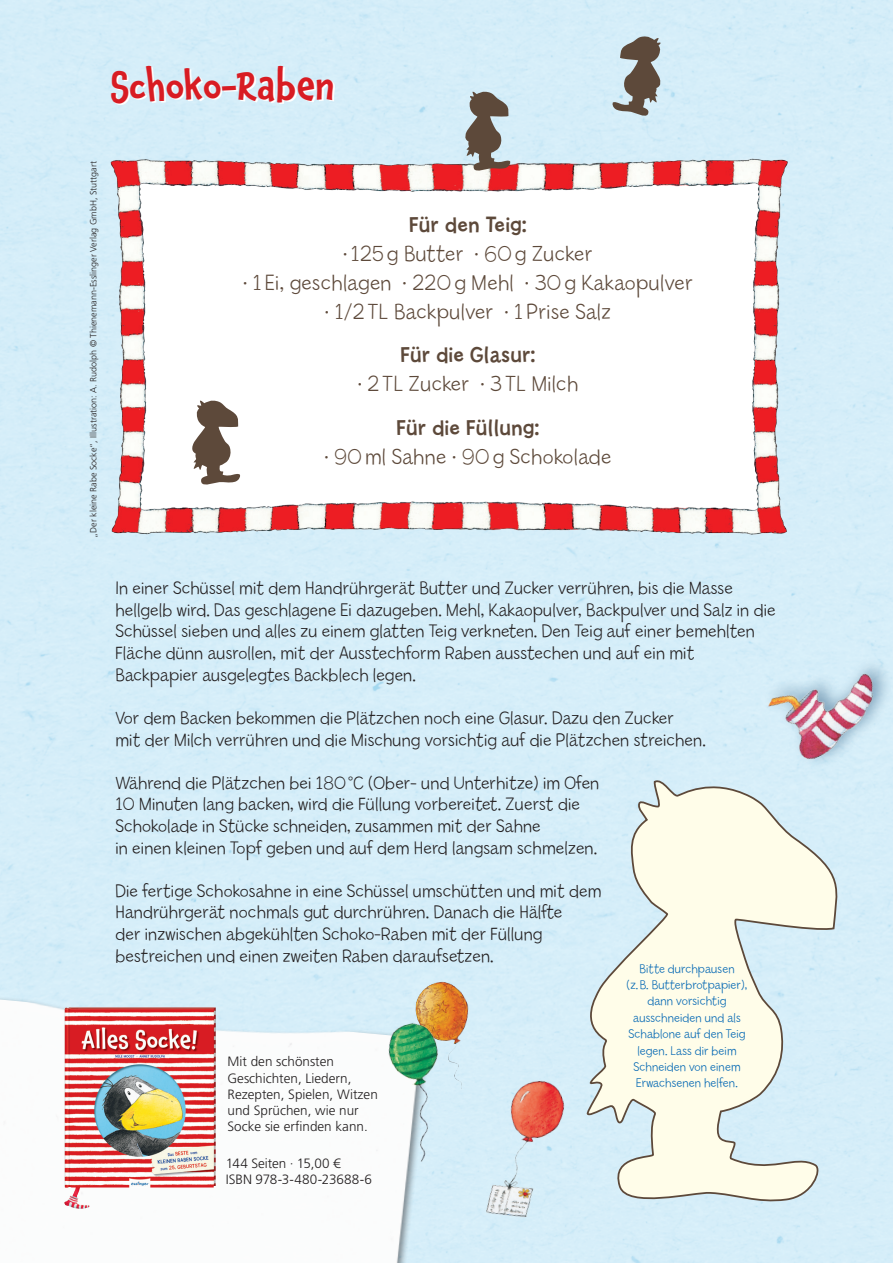
<style>
.page{position:relative;width:893px;height:1263px;background:#fff}
.page>*{position:absolute;margin:0;border:0;box-sizing:border-box;transform-origin:0 0}
.t1{font:500 37.5px "Chaloops";color:#d81c23}
.t2{font:300 21.75px "Billy";letter-spacing:.02em;color:#5d493a}
.t3{font:21.75px "Billy";letter-spacing:.02em;color:#5d493a}
.Fließtext{font:300 18px/21.6px "Billy";letter-spacing:.01em;color:#231f20}
.t4{font:300 13.5px/16.2px "Frutiger LT Std";color:#231f20}
.Bastelanweisung{font:300 12.45px/16.4px "Billy";letter-spacing:.01em;color:#0166b3;text-align:center}
.t5{font:300 9px "Frutiger LT Std";color:#231f20}
</style>
<div class="page">
<div style="left:0;top:0;width:893px;height:1030px;background:#d5eef9"></div>
<svg style="left:612px;top:35px;width:50px;height:83px;background:#969896"></svg>
<svg style="left:113px;top:67px;width:222px;height:38px;fill:#d6eef9"></svg>
<img style="left:95px;top:130px;width:711px;height:201px">
<img style="left:96px;top:325px;width:709px;height:240px">
<svg style="left:190px;top:399px;width:51px;height:88px"></svg>
<img style="left:762px;top:653px;width:131px;height:119px">
<svg style="left:463px;top:90px;width:48px;height:83px;background:#958f8b"></svg>
<svg style="left:579px;top:774px;width:267px;height:437px;background:#e7f1eb"></svg>
<img style="left:457px;top:1048px;width:134px;height:183px">
<div style="left:0;top:993px;width:430px;height:270px;background:#d6eef9"></div>
<img style="left:0;top:999px;width:414px;height:264px">
<img style="left:64px;top:1007px;width:152px;height:202px">
<img style="left:415px;top:983px;width:46px;height:25px">
<img style="left:353px;top:1008px;width:138px;height:173px">
<p class="t1" style="left:111px;top:55px;width:226px">Schoko-Raben</p>
<p class="t5" style="left:88px;top:538px;width:378px;rotate:-90deg">„Der kleine Rabe Socke“, Illustration: A. Rudolph © Thienemann-Esslinger Verlag GmbH, Stuttgart</p>
<p class="t3" style="left:409px;top:211px;width:119px">Für den Teig:</p>
<p class="t2" style="left:343px;top:241px;width:251px">· 125 g Butter · 60 g Zucker</p>
<p class="t2" style="left:243px;top:270px;width:451px">· 1 Ei, geschlagen · 220 g Mehl · 30 g Kakaopulver</p>
<p class="t2" style="left:325px;top:299px;width:288px">· 1/2 TL Backpulver · 1 Prise Salz</p>
<p class="t3" style="left:401px;top:342px;width:136px">Für die Glasur:</p>
<p class="t2" style="left:358px;top:371px;width:222px">· 2 TL Zucker · 3 TL Milch</p>
<p class="t3" style="left:397px;top:414px;width:144px">Für die Füllung:</p>
<p class="t2" style="left:324px;top:444px;width:288px">· 90 ml Sahne · 90 g Schokolade</p>
<p class="Fließtext" style="left:115px;top:578px;width:662px">In einer Schüssel mit dem Handrührgerät Butter und Zucker verrühren, bis die Masse hellgelb wird. Das geschlagene Ei dazugeben. Mehl, Kakaopulver, Backpulver und Salz in die Schüssel sieben und alles zu einem glatten Teig verkneten. Den Teig auf einer bemehlten Fläche dünn ausrollen, mit der Ausstechform Raben ausstechen und auf ein mit Backpapier ausgelegtes Backblech legen.</p>
<p class="Fließtext" style="left:115px;top:708px;width:592px">Vor dem Backen bekommen die Plätzchen noch eine Glasur. Dazu den Zucker<br>mit der Milch verrühren und die Mischung vorsichtig auf die Plätzchen streichen.</p>
<p class="Fließtext" style="left:115px;top:773px;width:485px">Während die Plätzchen bei 180 °C (Ober- und Unterhitze) im Ofen<br>10 Minuten lang backen, wird die Füllung vorbereitet. Zuerst die</p>
<p class="Fließtext" style="left:115px;top:816px;width:427px">Schokolade in Stücke schneiden, zusammen mit der Sahne</p>
<p class="Fließtext" style="left:115px;top:837px;width:483px">in einen kleinen Topf geben und auf dem Herd langsam schmelzen.</p>
<p class="Fließtext" style="left:115px;top:881px;width:487px">Die fertige Schokosahne in eine Schüssel umschütten und mit dem</p>
<p class="Fließtext" style="left:115px;top:902px;width:448px">Handrührgerät nochmals gut durchrühren. Danach die Hälfte der inzwischen abgekühlten Schoko-Raben mit der Füllung</p>
<p class="Fließtext" style="left:115px;top:945px;width:380px">bestreichen und einen zweiten Raben daraufsetzen.</p>
<p class="Bastelanweisung" style="left:639px;top:961px;width:97px">Bitte durchpausen</p>
<p class="Bastelanweisung" style="left:627px;top:977px;width:122px">(z. B. Butterbrotpapier), dann vorsichtig ausschneiden und als<br>Schablone auf den Teig legen. Lass dir beim<br>Schneiden von einem<br>Erwachsenen helfen.</p>
<p class="t4" style="left:227px;top:1054px;width:108px">Mit den schönsten</p>
<p class="t4" style="left:227px;top:1070px;width:152px">Geschichten, Liedern,<br>Rezepten, Spielen, Witzen und Sprüchen, wie nur<br>Socke sie erfinden kann.</p>
<p class="t4" style="left:226px;top:1155px;width:116px">144 Seiten ∙ 15,00 €</p>
<p class="t4" style="left:226px;top:1171px;width:148px">ISBN 978-3-480-23688-6</p>
</div>
